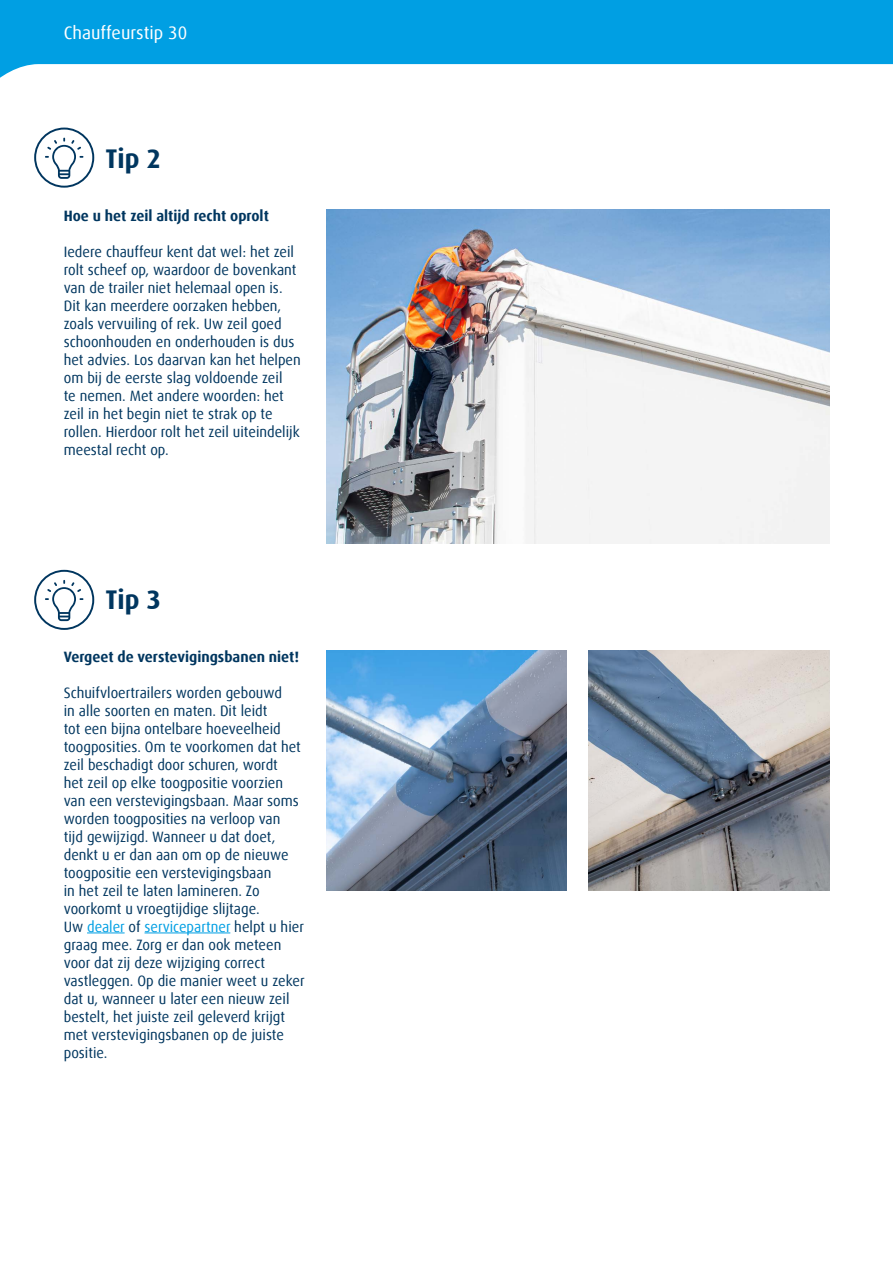
<style>
.page{position:relative;width:893px;height:1263px;background:#fff}
.page>*{position:absolute;margin:0;border:0;box-sizing:border-box;transform-origin:0 0}
.t1{font:700 27px "Dax";color:#00365f;scale:.96 1}
.t2{font:18px "Dax Offc Pro";color:#fff}
.t3{font:15px/18px "Dax Offc Pro";color:#00365f;scale:.96 1}
.t4{font:700 15px "Dax Offc Pro";color:#00365f;scale:.96 1}
.s1{color:#009fe3}
</style>
<div class="page">
<svg style="left:0;top:0;width:893px;height:78px;fill:#009fe3"></svg>
<svg style="left:34px;top:128px;width:60px;height:60px"></svg>
<img style="left:326px;top:209px;width:503px;height:334px">
<hr style="left:87px;top:932px;width:38px;height:1px;background:#009fe3">
<hr style="left:145px;top:932px;width:85px;height:1px;background:#009fe3">
<svg style="left:34px;top:570px;width:60px;height:60px"></svg>
<img style="left:588px;top:650px;width:241px;height:241px">
<img style="left:326px;top:650px;width:241px;height:241px">
<p class="t2" style="left:64px;top:21px;width:125px">Chauffeurstip 30</p>
<h1 class="t1" style="left:105px;top:143px;width:59px">Tip 2</h1>
<p class="t4" style="left:64px;top:206px;width:215px">Hoe u het zeil altijd recht oprolt</p>
<p class="t3" style="left:64px;top:243px;width:248px">Iedere chauffeur kent dat wel: het zeil rolt scheef op, waardoor de bovenkant van de trailer niet helemaal open is.<br>Dit kan meerdere oorzaken hebben, zoals vervuiling of rek. Uw zeil goed schoonhouden en onderhouden is dus het advies. Los daarvan kan het helpen om bij de eerste slag voldoende zeil<br>te nemen. Met andere woorden: het zeil in het begin niet te strak op te rollen. Hierdoor rolt het zeil uiteindelijk meestal recht op.</p>
<h1 class="t1" style="left:105px;top:584px;width:59px">Tip 3</h1>
<p class="t4" style="left:64px;top:647px;width:247px">Vergeet de verstevigingsbanen niet!</p>
<p class="t3" style="left:64px;top:684px;width:252px">Schuifvloertrailers worden gebouwd<br>in alle soorten en maten. Dit leidt<br>tot een bijna ontelbare hoeveelheid toogposities. Om te voorkomen dat het zeil beschadigt door schuren, wordt<br>het zeil op elke toogpositie voorzien van een verstevigingsbaan. Maar soms worden toogposities na verloop van<br>tijd gewijzigd. Wanneer u dat doet, denkt u er dan aan om op de nieuwe toogpositie een verstevigingsbaan<br>in het zeil te laten lamineren. Zo voorkomt u vroegtijdige slijtage.<br>Uw <span class="s1">dealer</span> of <span class="s1">servicepartner</span> helpt u hier graag mee. Zorg er dan ook meteen voor dat zij deze wijziging correct vastleggen. Op die manier weet u zeker dat u, wanneer u later een nieuw zeil bestelt, het juiste zeil geleverd krijgt met verstevigingsbanen op de juiste positie.</p>
</div>
